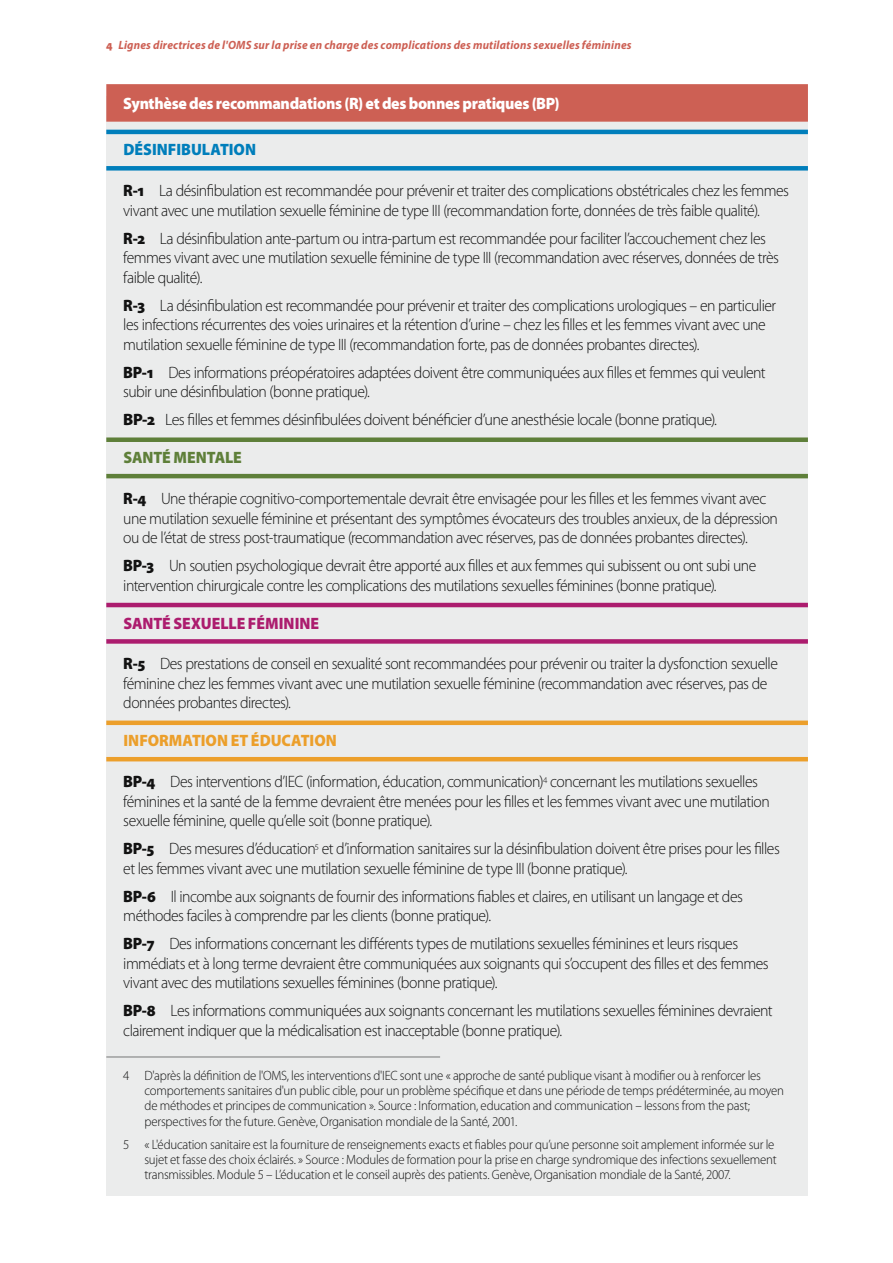
<style>
.page{position:relative;width:893px;height:1263px;background:#fff}
.page>*{position:absolute;margin:0;border:0;box-sizing:border-box;transform-origin:0 0}
.jw_table_text{font:300 16.5px/19.5px "Myriad Pro";letter-spacing:-.035em;color:#121212;scale:.95 1}
.jw_table_text-2{font:300 16.5px "Myriad Pro";letter-spacing:-.035em;color:#121212}
.jw_table_head_1{font:900 16.5px "Myriad Pro";letter-spacing:-.02em;color:#fff;scale:.95 1}
.jw_table_head_2{font:900 16.5px "Myriad Pro";color:#ec9f2b;scale:.95 1}
.jw_table_head_2-2{font:900 16.5px "Myriad Pro";color:#ac1c6e;scale:.95 1}
.jw_table_head_2-3{font:900 16.5px "Myriad Pro";color:#007ebb;scale:.95 1}
.jw_table_head_2-4{font:900 16.5px "Myriad Pro";letter-spacing:-.01em;color:#5e7f39;scale:.95 1}
.jw_footnote{font:300 13.5px/15px "Myriad Pro";letter-spacing:-.02em;color:#121212;scale:.95 1}
.t1{font:italic 700 12px "Myriad Pro";letter-spacing:.015em;color:#cd6054;scale:.95 1}
.s1{font-weight:900;font-style:normal}
.s2{font-weight:900}
</style>
<div class="page">
<div style="left:106px;top:97px;width:702px;height:1099px;background:#ebecec"></div>
<div style="left:106px;top:84px;width:702px;height:38px;background:#cd6054"></div>
<hr style="left:106px;top:130px;width:702px;height:4px;background:#007ebb">
<div style="left:106px;top:166px;width:702px;height:5px;background:#007ebb"></div>
<div style="left:106px;top:437px;width:702px;height:5px;background:#5e7f39"></div>
<hr style="left:106px;top:474px;width:702px;height:4px;background:#5e7f39">
<hr style="left:106px;top:603px;width:702px;height:4px;background:#ac1c6e">
<div style="left:106px;top:639px;width:702px;height:5px;background:#ac1c6e"></div>
<div style="left:106px;top:720px;width:702px;height:5px;background:#ec9f2b"></div>
<hr style="left:106px;top:757px;width:702px;height:4px;background:#ec9f2b">
<hr style="left:106px;top:1056px;width:334px;height:1px;background:#757776">
<p class="t1" style="left:106px;top:37px;width:554px"><span class="s1">4</span> Lignes directrices de l'OMS sur la prise en charge des complications des mutilations sexuelles féminines</p>
<p class="jw_table_head_1" style="left:123px;top:92px;width:461px">Synthèse des recommandations (R) et des bonnes pratiques (BP)</p>
<p class="jw_table_head_2-3" style="left:123px;top:139px;width:141px">DÉSINFIBULATION</p>
<p class="jw_table_text" style="left:123px;top:181px;width:702px"><span class="s2">R-1</span> La désinfibulation est recommandée pour prévenir et traiter des complications obstétricales chez les femmes vivant avec une mutilation sexuelle féminine de type III (recommandation forte, données de très faible qualité).</p>
<p class="jw_table_text" style="left:123px;top:228px;width:692px"><span class="s2">R-2</span> La désinfibulation ante-partum ou intra-partum est recommandée pour faciliter l’accouchement chez les femmes vivant avec une mutilation sexuelle féminine de type III (recommandation avec réserves, données de très faible qualité).</p>
<p class="jw_table_text" style="left:123px;top:295px;width:689px"><span class="s2">R-3</span> La désinfibulation est recommandée pour prévenir et traiter des complications urologiques – en particulier les infections récurrentes des voies urinaires et la rétention d’urine – chez les filles et les femmes vivant avec une mutilation sexuelle féminine de type III (recommandation forte, pas de données probantes directes).</p>
<p class="jw_table_text" style="left:123px;top:362px;width:678px"><span class="s2">BP-1</span> Des informations préopératoires adaptées doivent être communiquées aux filles et femmes qui veulent subir une désinfibulation (bonne pratique).</p>
<p class="jw_table_text-2" style="left:123px;top:410px;width:595px"><span class="s2">BP-2</span> Les filles et femmes désinfibulées doivent bénéficier d’une anesthésie locale (bonne pratique).</p>
<p class="jw_table_head_2-4" style="left:123px;top:447px;width:126px">SANTÉ MENTALE</p>
<p class="jw_table_text" style="left:123px;top:489px;width:691px"><span class="s2">R-4</span> Une thérapie cognitivo-comportementale devrait être envisagée pour les filles et les femmes vivant avec une mutilation sexuelle féminine et présentant des symptômes évocateurs des troubles anxieux, de la dépression ou de l’état de stress post-traumatique (recommandation avec réserves, pas de données probantes directes).</p>
<p class="jw_table_text" style="left:123px;top:556px;width:668px"><span class="s2">BP-3</span> Un soutien psychologique devrait être apporté aux filles et aux femmes qui subissent ou ont subi une intervention chirurgicale contre les complications des mutilations sexuelles féminines (bonne pratique).</p>
<p class="jw_table_head_2-2" style="left:123px;top:612px;width:208px">SANTÉ SEXUELLE FÉMININE</p>
<p class="jw_table_text" style="left:123px;top:654px;width:691px"><span class="s2">R-5</span> Des prestations de conseil en sexualité sont recommandées pour prévenir ou traiter la dysfonction sexuelle féminine chez les femmes vivant avec une mutilation sexuelle féminine (recommandation avec réserves, pas de données probantes directes).</p>
<p class="jw_table_head_2" style="left:123px;top:730px;width:226px">INFORMATION ET ÉDUCATION</p>
<p class="jw_table_text" style="left:123px;top:772px;width:682px"><span class="s2">BP-4</span> Des interventions d’IEC (information, éducation, communication)<sup>4</sup> concernant les mutilations sexuelles féminines et la santé de la femme devraient être menées pour les filles et les femmes vivant avec une mutilation sexuelle féminine, quelle qu’elle soit (bonne pratique).</p>
<p class="jw_table_text" style="left:123px;top:839px;width:693px"><span class="s2">BP-5</span> Des mesures d’éducation<sup>5</sup> et d’information sanitaires sur la désinfibulation doivent être prises pour les filles et les femmes vivant avec une mutilation sexuelle féminine de type III (bonne pratique).</p>
<p class="jw_table_text" style="left:123px;top:886px;width:654px"><span class="s2">BP-6</span> Il incombe aux soignants de fournir des informations fiables et claires, en utilisant un langage et des méthodes faciles à comprendre par les clients (bonne pratique).</p>
<p class="jw_table_text" style="left:123px;top:934px;width:681px"><span class="s2">BP-7</span> Des informations concernant les différents types de mutilations sexuelles féminines et leurs risques immédiats et à long terme devraient être communiquées aux soignants qui s’occupent des filles et des femmes vivant avec des mutilations sexuelles féminines (bonne pratique).</p>
<p class="jw_table_text" style="left:123px;top:1001px;width:685px"><span class="s2">BP-8</span> Les informations communiquées aux soignants concernant les mutilations sexuelles féminines devraient clairement indiquer que la médicalisation est inacceptable (bonne pratique).</p>
<p class="jw_footnote" style="left:145px;top:1068px;width:674px;text-indent:-21px">4 D'après la définition de l'OMS, les interventions d'IEC sont une « approche de santé publique visant à modifier ou à renforcer les comportements sanitaires d'un public cible, pour un problème spécifique et dans une période de temps prédéterminée, au moyen de méthodes et principes de communication ». Source : Information, education and communication – lessons from the past; perspectives for the future. Genève, Organisation mondiale de la Santé, 2001.</p>
<p class="jw_footnote" style="left:145px;top:1137px;width:667px;text-indent:-21px">5 « L'éducation sanitaire est la fourniture de renseignements exacts et fiables pour qu’une personne soit amplement informée sur le sujet et fasse des choix éclairés. » Source : Modules de formation pour la prise en charge syndromique des infections sexuellement transmissibles. Module 5 – L’éducation et le conseil auprès des patients. Genève, Organisation mondiale de la Santé, 2007.</p>
</div>
